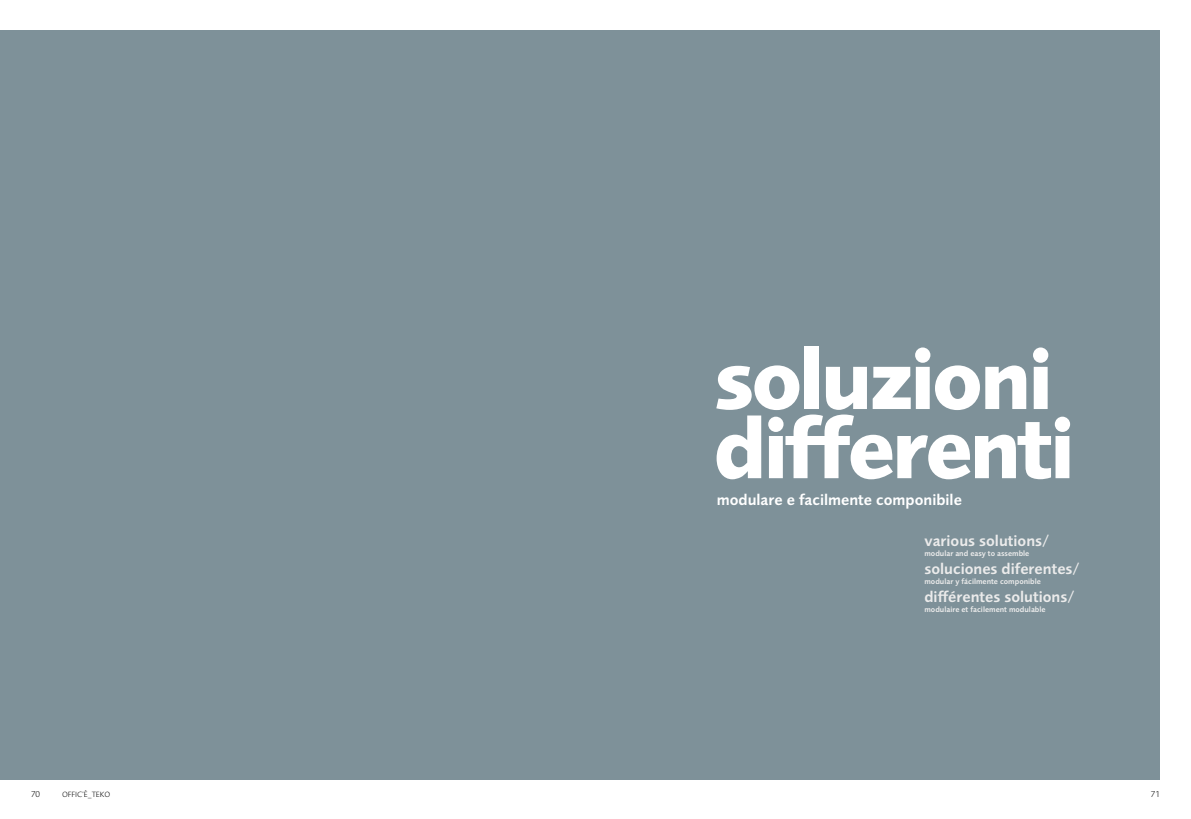
<style>
.page{position:relative;width:1191px;height:819px;background:#fff}
.page>*{position:absolute;margin:0;border:0;box-sizing:border-box;transform-origin:0 0}
.t1{font:700 87.5px/69.1px "Foundry Sans";letter-spacing:-.04em;color:#fff}
.t2{font:600 15.75px "Foundry Sans";color:#ebebeb}
.t3{font:600 15.75px "Foundry Sans";color:#fff}
.t4{font:300 8.75px "Foundry Sans";color:#000}
.t5{font:600 7.88px "Foundry Sans";color:#ebebeb}
.t6{font:300 7.88px "Foundry Sans";color:#000}
</style>
<div class="page">
<div style="left:0;top:30px;width:1160px;height:749px;background:#7e9199"></div>
<h1 class="t1" style="left:713px;top:337px;width:363px">soluzioni differenti</h1>
<h2 class="t3" style="left:716px;top:487px;width:247px">modulare e facilmente componibile</h2>
<h2 class="t2" style="left:924px;top:529px;width:126px">various solutions/</h2>
<p class="t5" style="left:924px;top:547px;width:106px">modular and easy to assemble</p>
<h2 class="t2" style="left:924px;top:557px;width:157px">soluciones diferentes/</h2>
<p class="t5" style="left:924px;top:575px;width:118px">modular y fácilmente componible</p>
<h2 class="t2" style="left:924px;top:585px;width:151px">différentes solutions/</h2>
<p class="t5" style="left:924px;top:603px;width:123px">modulaire et facilement modulable</p>
<p class="t4" style="left:31px;top:788px;width:10px">70</p>
<p class="t6" style="left:62px;top:788px;width:50px">OFFIC’È_TEKO</p>
<p class="t4" style="left:1151px;top:787px;width:10px">71</p>
</div>
